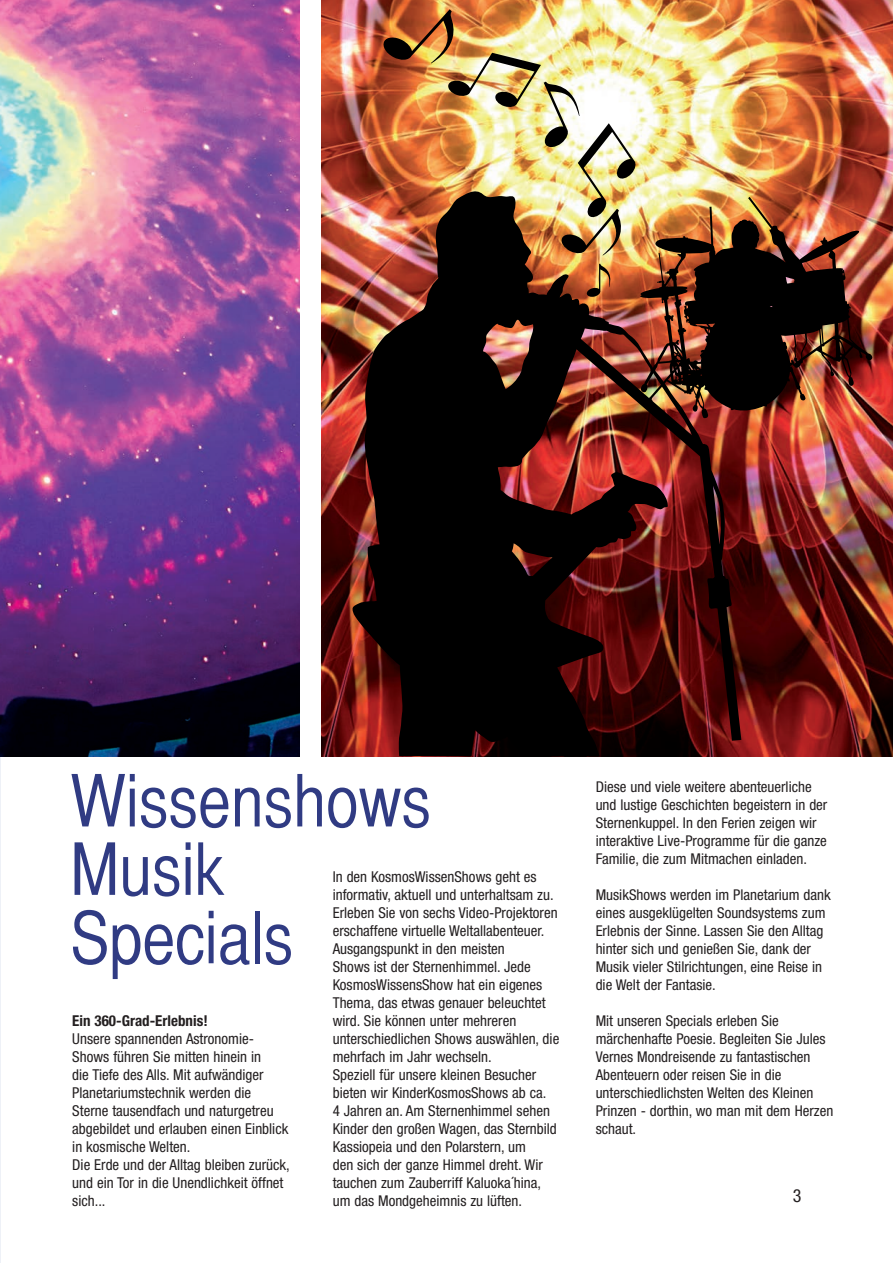
<style>
.page{position:relative;width:893px;height:1263px;background:#fff}
.page>*{position:absolute;margin:0;border:0;box-sizing:border-box;transform-origin:0 0}
.t1{font:72px/68.4px "Helvetica CY Plain";color:#303b83}
.t2{font:condensed 18px "Helvetica Neue";color:#231f20}
.t3{font:condensed 15px/18px "Helvetica Neue";color:#231f20}
.t4{font:700 condensed 15px "Helvetica Neue";color:#231f20}
.t5{font:condensed 14.85px/18px "Helvetica Neue";color:#231f20}
.s1{font-size:15px}
</style>
<div class="page">
<img style="left:0;top:0;width:300px;height:756px">
<img style="left:321px;top:0;width:572px;height:756px">
<img style="left:352px;top:191px;width:389px;height:565px">
<img style="left:639px;top:197px;width:234px;height:221px">
<svg style="left:586px;top:264px;width:28px;height:33px"></svg>
<img style="left:382px;top:9px;width:255px;height:247px">
<h1 class="t1" style="left:70px;top:767px;width:362px">Wissenshows<br>Musik<br>Specials</h1>
<p class="t3" style="left:333px;top:868px;width:228px">In den KosmosWissenShows geht es informativ, aktuell und unterhaltsam zu.<br>Erleben Sie von sechs Video-Projektoren erschaffene virtuelle Weltallabenteuer.<br>Ausgangspunkt in den meisten<br>Shows ist der Sternenhimmel. Jede KosmosWissensShow hat ein eigenes Thema, das etwas genauer beleuchtet wird. Sie können unter mehreren unterschiedlichen Shows auswählen, die mehrfach im Jahr wechseln.<br>Speziell für unsere kleinen Besucher bieten wir KinderKosmosShows ab ca.<br>4 Jahren an. Am Sternenhimmel sehen Kinder den großen Wagen, das Sternbild</p>
<p class="t5" style="left:333px;top:1138px;width:212px"><span class="s1">Kassiopeia und</span> den Polarstern, um den sich der ganze Himmel dreht. Wir tauchen zum Zauberriff Kaluoka´hina, um das Mondgeheimnis zu lüften.</p>
<p class="t4" style="left:72px;top:1012px;width:137px">Ein 360-Grad-Erlebnis!</p>
<p class="t3" style="left:72px;top:1030px;width:219px">Unsere spannenden Astronomie-<br>Shows führen Sie mitten hinein in<br>die Tiefe des Alls. Mit aufwändiger<br>Planetariumstechnik werden die<br>Sterne tausendfach und naturgetreu abgebildet und erlauben einen Einblick in kosmische Welten.<br>Die Erde und der Alltag bleiben zurück, und ein Tor in die Unendlichkeit öffnet sich...</p>
<p class="t5" style="left:596px;top:778px;width:233px">Diese und viele weitere abenteuerliche und lustige Geschichten begeistern in der Sternenkuppel. In den Ferien zeigen wir interaktive Live-Programme für die ganze Familie, die zum Mitmachen einladen.</p>
<p class="t5" style="left:596px;top:886px;width:237px">MusikShows werden im Planetarium dank eines ausgeklügelten Soundsystems zum Erlebnis der Sinne. Lassen Sie den Alltag hinter sich und genießen Sie, dank der Musik vieler Stilrichtungen, eine Reise in die Welt der Fantasie.</p>
<p class="t5" style="left:596px;top:1012px;width:239px">Mit unseren Specials erleben Sie märchenhafte Poesie. Begleiten Sie Jules Vernes Mondreisende zu fantastischen Abenteuern oder reisen Sie in die unterschiedlichsten Welten des Kleinen Prinzen - dorthin, wo man mit dem Herzen schaut.</p>
<p class="t2" style="left:793px;top:1185px;width:10px">3</p>
</div>
